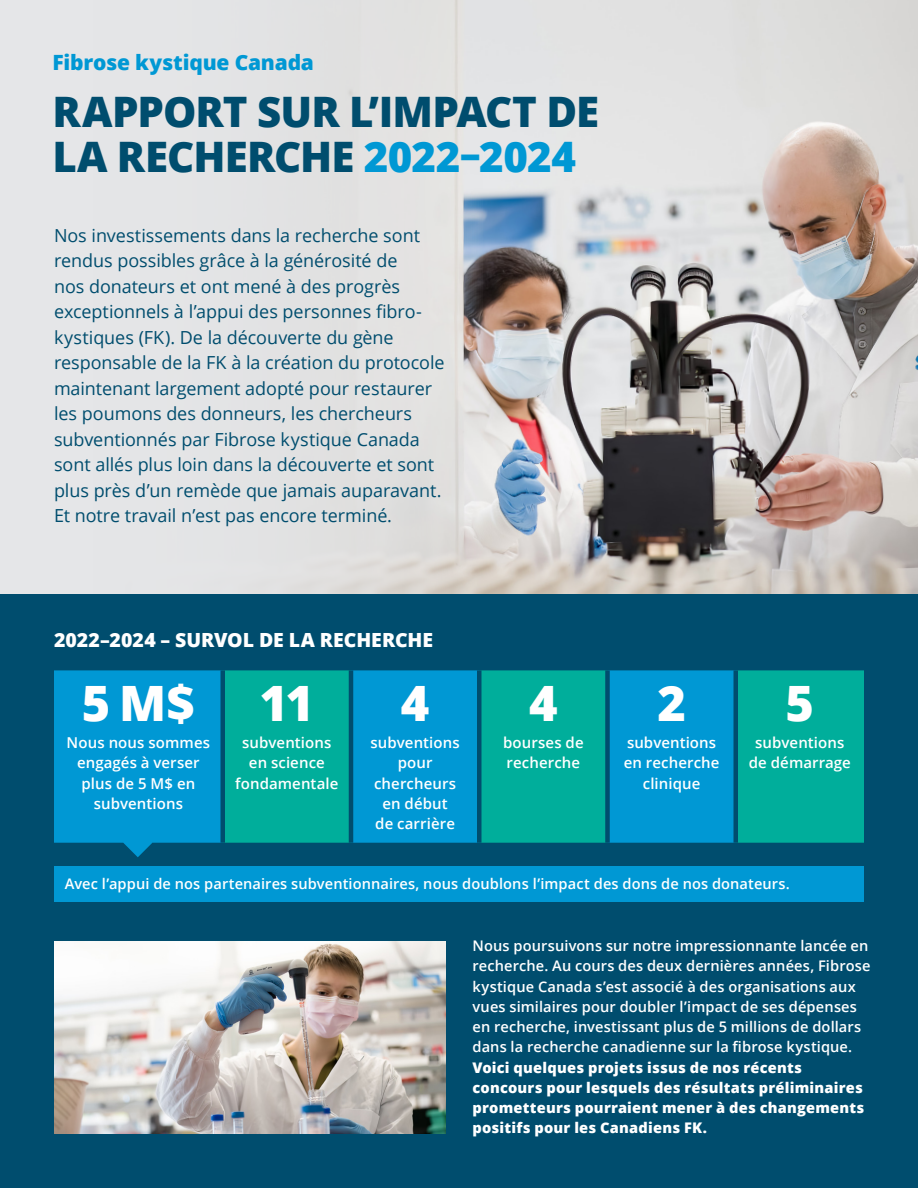
<style>
.page{position:relative;width:918px;height:1188px;background:#fff}
.page>*{position:absolute;margin:0;border:0;box-sizing:border-box;transform-origin:0 0}
.Paragraph_Numbers__P{font:800 48.75px "Open Sans";color:#fff}
.Heading_1__H1{font:800 42px/45px "Open Sans";letter-spacing:-.02em;color:#004d6e}
.Heading_1__H1-2{font:800 21px "Open Sans";letter-spacing:-.01em;color:#0098d4}
.Heading_2__H2{font:800 19.5px "Open Sans";color:#fff}
.Paragraph_1_First_Para__P{font:18px/25.5px "Open Sans";letter-spacing:-.005em;color:#004d6e}
.Paragraph_Numbers__P-2{font:600 15px/20.2px "Open Sans";letter-spacing:.005em;color:#fff;text-align:center}
.Paragraph_1_First_Para__P-2{font:600 14.7px/20.2px "Open Sans";letter-spacing:.005em;color:#fff}
.s1{color:#0098d4}
.s2{font-weight:800}
</style>
<div class="page">
<img style="left:483px;top:0;width:435px;height:594px">
<div style="left:0;top:594px;width:918px;height:594px;background:#004d6e"></div>
<div style="left:54px;top:670px;width:166px;height:173px;background:#0098d4"></div>
<svg style="left:225px;top:670px;width:639px;height:173px;background:#00a4b1"></svg>
<hr style="left:349px;top:670px;width:4px;height:173px;background:#004d6e">
<div style="left:477px;top:670px;width:5px;height:173px;background:#004d6e"></div>
<div style="left:605px;top:670px;width:5px;height:173px;background:#004d6e"></div>
<hr style="left:734px;top:670px;width:4px;height:173px;background:#004d6e">
<div style="left:54px;top:867px;width:810px;height:35px;background:#0098d4"></div>
<svg style="left:123px;top:828px;width:29px;height:29px"></svg>
<div style="left:0;top:0;width:483px;height:594px;background:#e5e6e8"></div>
<img style="left:54px;top:941px;width:392px;height:193px">
<h1 class="Heading_1__H1-2" style="left:52px;top:46px;width:263px">Fibrose kystique Canada</h1>
<h1 class="Heading_1__H1" style="left:52px;top:87px;width:548px">RAPPORT SUR L’IMPACT DE<br>LA RECHERCHE <span class="s1">2022–2024</span></h1>
<p class="Paragraph_1_First_Para__P" style="left:54px;top:222px;width:392px">Nos investissements dans la recherche sont rendus possibles grâce à la générosité de<br>nos donateurs et ont mené à des progrès exceptionnels à l’appui des personnes fibro&shy;kystiques (FK). De la découverte du gène responsable de la FK à la création du protocole maintenant largement adopté pour restaurer les poumons des donneurs, les chercheurs subventionnés par Fibrose kystique Canada sont allés plus loin dans la découverte et sont plus près d’un remède que jamais auparavant.<br>Et notre travail n’est pas encore terminé.</p>
<h2 class="Heading_2__H2" style="left:54px;top:625px;width:381px">2022–2024 – SURVOL DE LA RECHERCHE</h2>
<p class="Paragraph_Numbers__P" style="left:82px;top:666px;width:115px">5 M$</p>
<p class="Paragraph_Numbers__P-2" style="left:67px;top:732px;width:145px">Nous nous sommes engagés à verser plus de 5 M$ en subventions</p>
<p class="Paragraph_Numbers__P" style="left:260px;top:666px;width:56px">11</p>
<p class="Paragraph_Numbers__P-2" style="left:235px;top:732px;width:105px">subventions en science fondamentale</p>
<p class="Paragraph_Numbers__P" style="left:401px;top:666px;width:30px">4</p>
<p class="Paragraph_Numbers__P-2" style="left:371px;top:732px;width:91px">subventions pour chercheurs en début<br>de carrière</p>
<p class="Paragraph_Numbers__P" style="left:529px;top:666px;width:30px">4</p>
<p class="Paragraph_Numbers__P-2" style="left:503px;top:732px;width:82px;text-align:left">bourses de recherche</p>
<p class="Paragraph_Numbers__P" style="left:657px;top:666px;width:30px">2</p>
<p class="Paragraph_Numbers__P-2" style="left:624px;top:732px;width:97px">subventions en recherche clinique</p>
<p class="Paragraph_Numbers__P" style="left:786px;top:666px;width:30px">5</p>
<p class="Paragraph_Numbers__P-2" style="left:749px;top:732px;width:104px">subventions de démarrage</p>
<p class="Paragraph_1_First_Para__P-2" style="left:65px;top:873px;width:727px">Avec l’appui de nos partenaires subventionnaires, nous doublons l’impact des dons de nos donateurs.</p>
<p class="Paragraph_1_First_Para__P-2" style="left:472px;top:935px;width:399px">Nous poursuivons sur notre impressionnante lancée en recherche. Au cours des deux dernières années, Fibrose kystique Canada s’est associé à des organisations aux vues similaires pour doubler l’impact de ses dépenses en recherche, investissant plus de 5 millions de dollars dans la recherche canadienne sur la fibrose kystique.<br><span class="s2">Voici quelques projets issus de nos récents concours pour lesquels des résultats préliminaires prometteurs pourraient mener à des changements positifs pour les Canadiens FK.</span></p>
</div>
